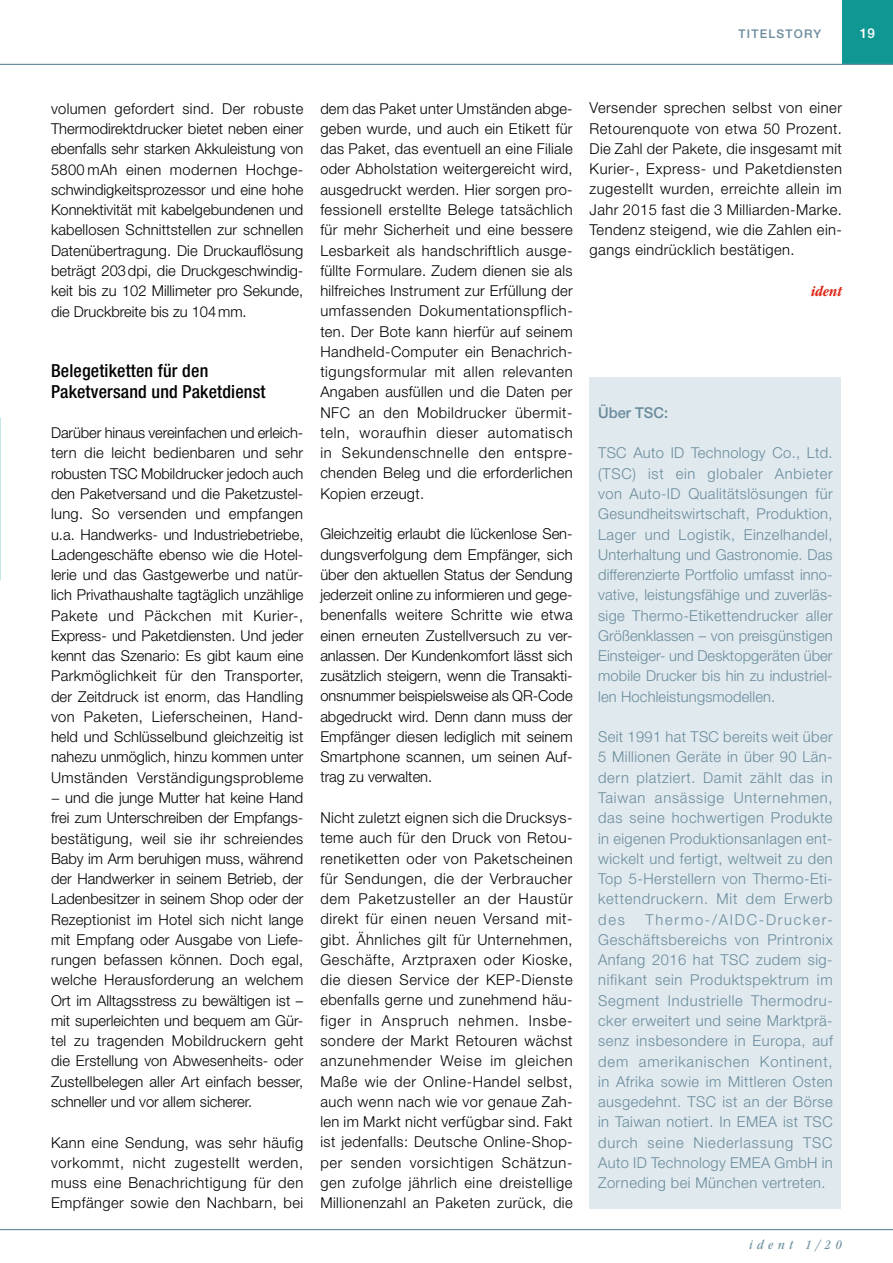
<style>
.page{position:relative;width:893px;height:1263px;background:#fff}
.page>*{position:absolute;margin:0;border:0;box-sizing:border-box;transform-origin:0 0}
.t1{font:500 condensed 18px/20.2px "Helvetica Neue LT Std";letter-spacing:.01em;color:#000}
.t2{font:300 15px/20.2px "Helvetica Neue LT Std";letter-spacing:.02em;color:#000;text-align:justify}
.t3{font:300 15px/20.2px "Helvetica Neue LT Std";letter-spacing:.03em;color:#6a8c9c;text-align:justify}
.t4{font:500 15px "Helvetica Neue LT Std";color:#6a8c9c}
.t5{font:italic 700 condensed 15px "ITC Garamond Std";letter-spacing:.01em;color:#dd2a1b}
.t6{font:italic condensed 13.5px "ITC Garamond Std";letter-spacing:.35em;color:#6a8c9c}
.t7{font:500 13.5px "Helvetica Neue LT Std";color:#fff}
.t8{font:500 12px "Helvetica Neue LT Std";color:#6a8c9c}
</style>
<div class="page">
<div style="left:590px;top:377px;width:251px;height:831px;background:#e0e9ee"></div>
<div style="left:842px;top:0;width:51px;height:64px;background:#0f9893"></div>
<hr style="left:0;top:64px;width:893px;height:1px;background:#6a8c9c">
<hr style="left:0;top:1229px;width:893px;height:1px;background:#6a8c9c">
<p class="t8" style="left:738px;top:27px;width:40px">TITELSTO</p>
<p class="t8" style="left:804px;top:27px;width:18px">RY</p>
<p class="t7" style="left:860px;top:25px;width:17px">19</p>
<p class="t2" style="left:51px;top:98px;width:254px">volumen gefordert sind. Der robuste Thermodirektdrucker bietet neben einer ebenfalls sehr starken Akkuleistung von 5800 mAh einen modernen Hochge&shy;schwindigkeitsprozessor und eine hohe Konnektivität mit kabelgebundenen und kabellosen Schnittstellen zur schnellen Datenübertragung. Die Druckauflösung beträgt 203dpi, die Druckgeschwindig&shy;keit bis zu 102 Millimeter pro Sekunde, die Druckbreite bis zu 104mm.</p>
<p class="t1" style="left:51px;top:361px;width:216px">Belegetiketten für den<br>Paketversand und Paketdienst</p>
<p class="t2" style="left:51px;top:422px;width:254px">Darüber hinaus vereinfachen und erleich&shy;tern die leicht bedienbaren und sehr robusten TSC Mobildrucker jedoch auch den Paketversand und die Paketzustel&shy;lung. So versenden und empfangen u.a. Handwerks- und Industriebetriebe, Ladengeschäfte ebenso wie die Hotel&shy;lerie und das Gastgewerbe und natür&shy;lich Privathaushalte tagtäglich unzählige Pakete und Päckchen mit Kurier-, Express- und Paketdiensten. Und jeder kennt das Szenario: Es gibt kaum eine Parkmöglichkeit für den Transporter, der Zeitdruck ist enorm, das Handling von Paketen, Lieferscheinen, Hand&shy;held und Schlüsselbund gleichzeitig ist nahezu unmöglich, hinzu kommen unter Umständen Verständigungsprobleme − und die junge Mutter hat keine Hand frei zum Unterschreiben der Empfangs&shy;bestätigung, weil sie ihr schreiendes Baby im Arm beruhigen muss, während der Handwerker in seinem Betrieb, der Ladenbesitzer in seinem Shop oder der Rezeptionist im Hotel sich nicht lange mit Empfang oder Ausgabe von Liefe&shy;rungen befassen können. Doch egal, welche Herausforderung an welchem Ort im Alltagsstress zu bewältigen ist – mit superleichten und bequem am Gür&shy;tel zu tragenden Mobildruckern geht die Erstellung von Abwesenheits- oder Zustellbelegen aller Art einfach besser, schneller und vor allem sicherer.</p>
<p class="t2" style="left:51px;top:1132px;width:254px">Kann eine Sendung, was sehr häufig vorkommt, nicht zugestellt werden, muss eine Benachrichtigung für den Empfänger sowie den Nachbarn, bei</p>
<p class="t2" style="left:320px;top:98px;width:254px">dem das Paket unter Umständen abge&shy;geben wurde, und auch ein Etikett für das Paket, das eventuell an eine Filiale oder Abholstation weitergereicht wird, ausgedruckt werden. Hier sorgen pro&shy;fessionell erstellte Belege tatsächlich für mehr Sicherheit und eine bessere Lesbarkeit als handschriftlich ausge&shy;füllte Formulare. Zudem dienen sie als hilfreiches Instrument zur Erfüllung der umfassenden Dokumentationspflich&shy;ten. Der Bote kann hierfür auf seinem Handheld-Computer ein Benachrich&shy;tigungsformular mit allen relevanten Angaben ausfüllen und die Daten per NFC an den Mobildrucker übermit&shy;teln, woraufhin dieser automatisch in Sekundenschnelle den entspre&shy;chenden Beleg und die erforderlichen Kopien erzeugt.</p>
<p class="t2" style="left:320px;top:523px;width:254px">Gleichzeitig erlaubt die lückenlose Sen&shy;dungsverfolgung dem Empfänger, sich über den aktuellen Status der Sendung jederzeit online zu informieren und gege&shy;benenfalls weitere Schritte wie etwa einen erneuten Zustellversuch zu ver&shy;anlassen. Der Kundenkomfort lässt sich zusätzlich steigern, wenn die Transakti&shy;onsnummer beispielsweise als QR-Code abgedruckt wird. Denn dann muss der Empfänger diesen lediglich mit seinem Smartphone scannen, um seinen Auf&shy;trag zu verwalten.</p>
<p class="t2" style="left:320px;top:807px;width:254px">Nicht zuletzt eignen sich die Drucksys&shy;teme auch für den Druck von Retou&shy;renetiketten oder von Paketscheinen für Sendungen, die der Verbraucher dem Paketzusteller an der Haustür direkt für einen neuen Versand mit&shy;gibt. Ähnliches gilt für Unternehmen, Geschäfte, Arztpraxen oder Kioske, die diesen Service der KEP-Dienste ebenfalls gerne und zunehmend häu&shy;figer in Anspruch nehmen. Insbe&shy;sondere der Markt Retouren wächst anzunehmender Weise im gleichen Maße wie der Online-Handel selbst, auch wenn nach wie vor genaue Zah&shy;len im Markt nicht verfügbar sind. Fakt ist jedenfalls: Deutsche Online-Shop&shy;per senden vorsichtigen Schätzun&shy;gen zufolge jährlich eine dreistellige Millionenzahl an Paketen zurück, die</p>
<p class="t2" style="left:590px;top:98px;width:254px">Versender sprechen selbst von einer Retourenquote von etwa 50 Prozent.<br>Die Zahl der Pakete, die insgesamt mit Kurier-, Express- und Paketdiensten zugestellt wurden, erreichte allein im Jahr 2015 fast die 3 Milliarden-Marke.<br>Tendenz steigend, wie die Zahlen ein&shy;gangs eindrücklich bestätigen.</p>
<p class="t5" style="left:811px;top:283px;width:32px">ident</p>
<p class="t4" style="left:598px;top:404px;width:71px">ÜBER TSC:</p>
<p class="t3" style="left:598px;top:443px;width:236px">TSC Auto ID Technology Co., Ltd. (TSC) ist ein globaler Anbieter von Auto-ID Qualitätslösungen für Gesundheitswirtschaft, Produktion, Lager und Logistik, Einzelhandel, Unterhaltung und Gastronomie. Das differenzierte Portfolio umfasst inno&shy;vative, leistungsfähige und zuverläs&shy;sige Thermo-Etikettendrucker aller Größenklassen – von preisgünstigen Einsteiger- und Desktopgeräten über mobile Drucker bis hin zu industriel&shy;len Hochleistungsmodellen.</p>
<p class="t3" style="left:598px;top:726px;width:236px">Seit 1991 hat TSC bereits weit über 5 Millionen Geräte in über 90 Län&shy;dern platziert. Damit zählt das in Taiwan ansässige Unternehmen, das seine hochwertigen Produkte in eigenen Produktionsanlagen ent&shy;wickelt und fertigt, weltweit zu den Top 5-Herstellern von Thermo-Eti&shy;kettendruckern. Mit dem Erwerb des</p>
<p class="t3" style="left:598px;top:909px;width:236px;text-indent:47px">Thermo-/AIDC-Drucker-Geschäftsbereichs von Printronix Anfang 2016 hat TSC zudem sig&shy;nifikant sein Produktspektrum im Segment Industrielle Thermodru&shy;cker erweitert und seine Marktprä&shy;senz insbesondere in Europa, auf dem amerikanischen Kontinent, in Afrika sowie im Mittleren Osten ausgedehnt. TSC ist an der Börse in Taiwan notiert. In EMEA ist TSC durch seine Niederlassung TSC Auto ID Technology EMEA GmbH in Zorneding bei München vertreten.</p>
<p class="t6" style="left:749px;top:1237px;width:94px">ident 1/20</p>
</div>
